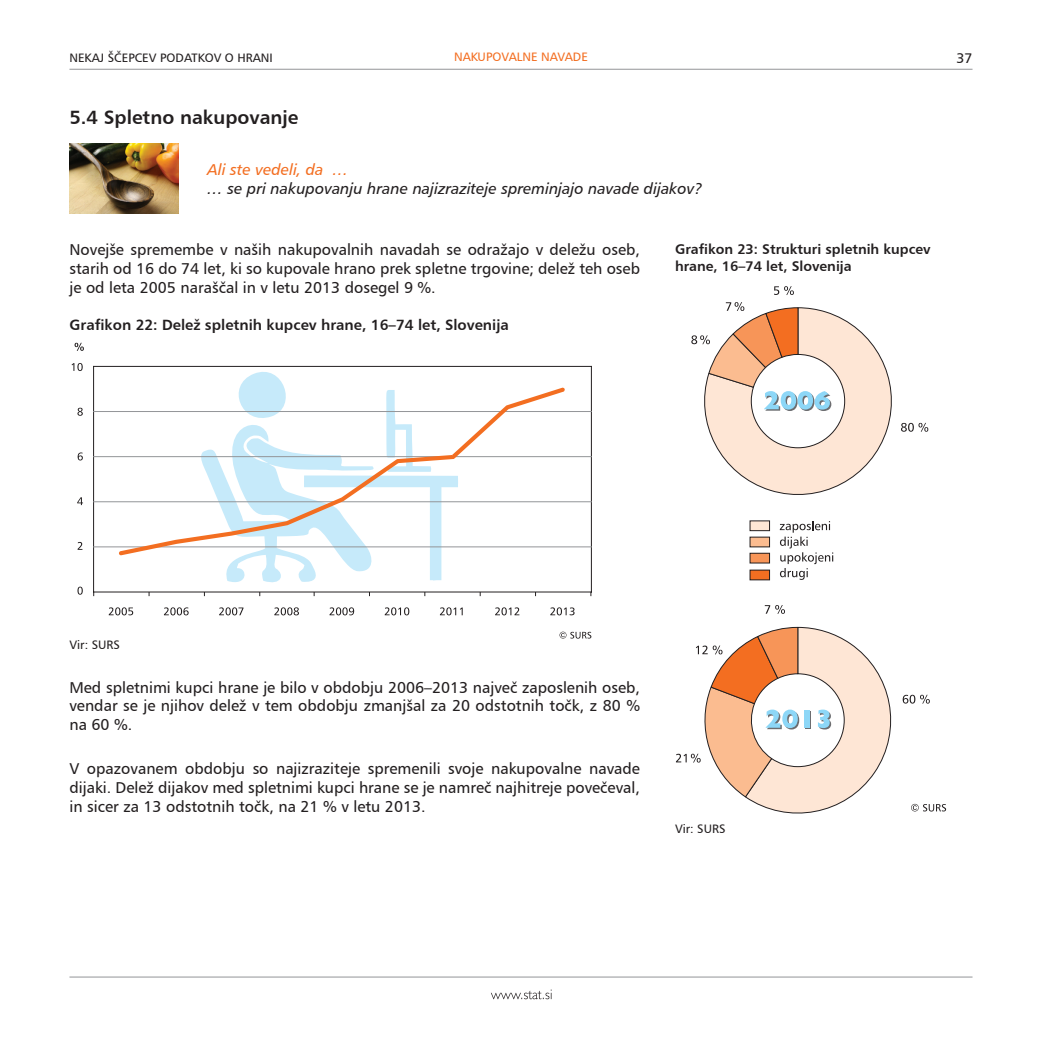
<style>
.page{position:relative;width:1042px;height:1042px;background:#fff}
.page>*{position:absolute;margin:0;border:0;box-sizing:border-box;transform-origin:0 0}
.t1{font:19.25px "Humanist 777 BT Bold B";color:#231f20}
.t2{font:15.75px/18.9px "Humanist 777 BT Roman B";color:#231f20;text-align:justify}
.t3{font:15.75px "Humanist 777 BT Italic B";color:#231f20}
.t4{font:15.75px "Humanist 777 BT Italic B";color:#f36e21}
.t5{font:14.88px "Humanist 777 BT Bold B";color:#231f20}
.t6{font:14px/16.8px "Humanist 777 BT Bold B";color:#231f20}
.t7{font:14px "Humanist 777 BT Roman B";color:#231f20}
.t8{font:12.25px "Humanist 777 BT Roman B";color:#231f20}
.t9{font:12.25px "Humanist 777 BT Roman B";color:#f36e21}
</style>
<div class="page">
<hr style="left:69px;top:69px;width:903px;height:1px;background:#939598">
<hr style="left:69px;top:977px;width:903px;height:1px;background:#939598">
<svg style="left:491px;top:989px;width:60px;height:10px"></svg>
<hr style="left:93px;top:366px;width:1px;height:226px;background:#231f20">
<hr style="left:591px;top:366px;width:1px;height:226px;background:#231f20">
<hr style="left:93px;top:591px;width:499px;height:1px;background:#231f20">
<hr style="left:93px;top:546px;width:499px;height:1px;background:#939598">
<hr style="left:93px;top:501px;width:499px;height:1px;background:#939598">
<hr style="left:93px;top:456px;width:499px;height:1px;background:#939598">
<hr style="left:93px;top:411px;width:499px;height:1px;background:#939598">
<hr style="left:93px;top:366px;width:499px;height:1px;background:#231f20">
<svg style="left:559px;top:632px;width:32px;height:6px"></svg>
<svg style="left:198px;top:365px;width:260px;height:231px"></svg>
<svg style="left:119px;top:387px;width:446px;height:168px"></svg>
<svg style="left:77px;top:586px;width:6px;height:9px"></svg>
<svg style="left:78px;top:542px;width:4px;height:8px"></svg>
<svg style="left:77px;top:497px;width:6px;height:8px"></svg>
<svg style="left:78px;top:452px;width:5px;height:8px"></svg>
<svg style="left:77px;top:408px;width:6px;height:8px"></svg>
<svg style="left:72px;top:363px;width:11px;height:8px"></svg>
<svg style="left:109px;top:607px;width:24px;height:8px"></svg>
<svg style="left:164px;top:607px;width:25px;height:8px"></svg>
<svg style="left:219px;top:607px;width:24px;height:8px"></svg>
<svg style="left:274px;top:607px;width:25px;height:8px"></svg>
<svg style="left:329px;top:607px;width:25px;height:8px"></svg>
<svg style="left:385px;top:607px;width:24px;height:8px"></svg>
<svg style="left:440px;top:607px;width:23px;height:8px"></svg>
<svg style="left:495px;top:607px;width:24px;height:8px"></svg>
<svg style="left:550px;top:607px;width:24px;height:8px"></svg>
<svg style="left:75px;top:343px;width:9px;height:8px"></svg>
<img style="left:70px;top:144px;width:109px;height:69px">
<svg style="left:774px;top:286px;width:20px;height:9px"></svg>
<svg style="left:780px;top:521px;width:53px;height:59px"></svg>
<div style="left:750px;top:521px;width:19px;height:10px;background:#fee6d5"></div>
<div style="left:750px;top:521px;width:20px;height:10px;border:1px solid #231f20"></div>
<div style="left:750px;top:537px;width:19px;height:10px;background:#fbbc90"></div>
<div style="left:750px;top:553px;width:19px;height:10px;background:#f79558"></div>
<div style="left:750px;top:553px;width:20px;height:10px;border:1px solid #231f20"></div>
<div style="left:750px;top:570px;width:19px;height:10px;background:#f36e21"></div>
<svg style="left:765px;top:605px;width:20px;height:9px"></svg>
<svg style="left:691px;top:302px;width:237px;height:193px"></svg>
<svg style="left:676px;top:627px;width:270px;height:187px"></svg>
<p class="t8" style="left:69px;top:50px;width:205px">NEKAJ ŠČEPCEV PODATKOV O HRANI</p>
<p class="t9" style="left:454px;top:50px;width:135px">NAKUPOVALNE NAVADE</p>
<p class="t7" style="left:956px;top:50px;width:18px">37</p>
<p class="t1" style="left:69px;top:105px;width:230px">5.4 Spletno nakupovanje</p>
<p class="t4" style="left:207px;top:160px;width:143px">Ali ste vedeli, da …</p>
<p class="t3" style="left:207px;top:179px;width:497px">… se pri nakupovanju hrane najizraziteje spreminjajo navade dijakov?</p>
<p class="t2" style="left:69px;top:240px;width:572px">Novejše spremembe v naših nakupovalnih navadah se odražajo v deležu oseb, starih od 16 do 74 let, ki so kupovale hrano prek spletne trgovine; delež teh oseb je od leta 2005 naraščal in v letu 2013 dosegel 9 %.</p>
<p class="t5" style="left:69px;top:315px;width:441px">Grafikon 22: Delež spletnih kupcev hrane, 16–74 let, Slovenija</p>
<p class="t6" style="left:675px;top:240px;width:257px">Grafikon 23: Strukturi spletnih kupcev hrane, 16–74 let, Slovenija</p>
<p class="t8" style="left:69px;top:637px;width:52px">Vir: SURS</p>
<p class="t2" style="left:69px;top:677px;width:572px">Med spletnimi kupci hrane je bilo v obdobju 2006–2013 največ zaposlenih oseb, vendar se je njihov delež v tem obdobju zmanjšal za 20 odstotnih točk, z 80 % na 60 %.</p>
<p class="t2" style="left:69px;top:759px;width:572px">V opazovanem obdobju so najizraziteje spremenili svoje nakupovalne navade dijaki. Delež dijakov med spletnimi kupci hrane se je namreč najhitreje povečeval, in sicer za 13 odstotnih točk, na 21 % v letu 2013.</p>
<p class="t8" style="left:675px;top:821px;width:52px">Vir: SURS</p>
</div>
